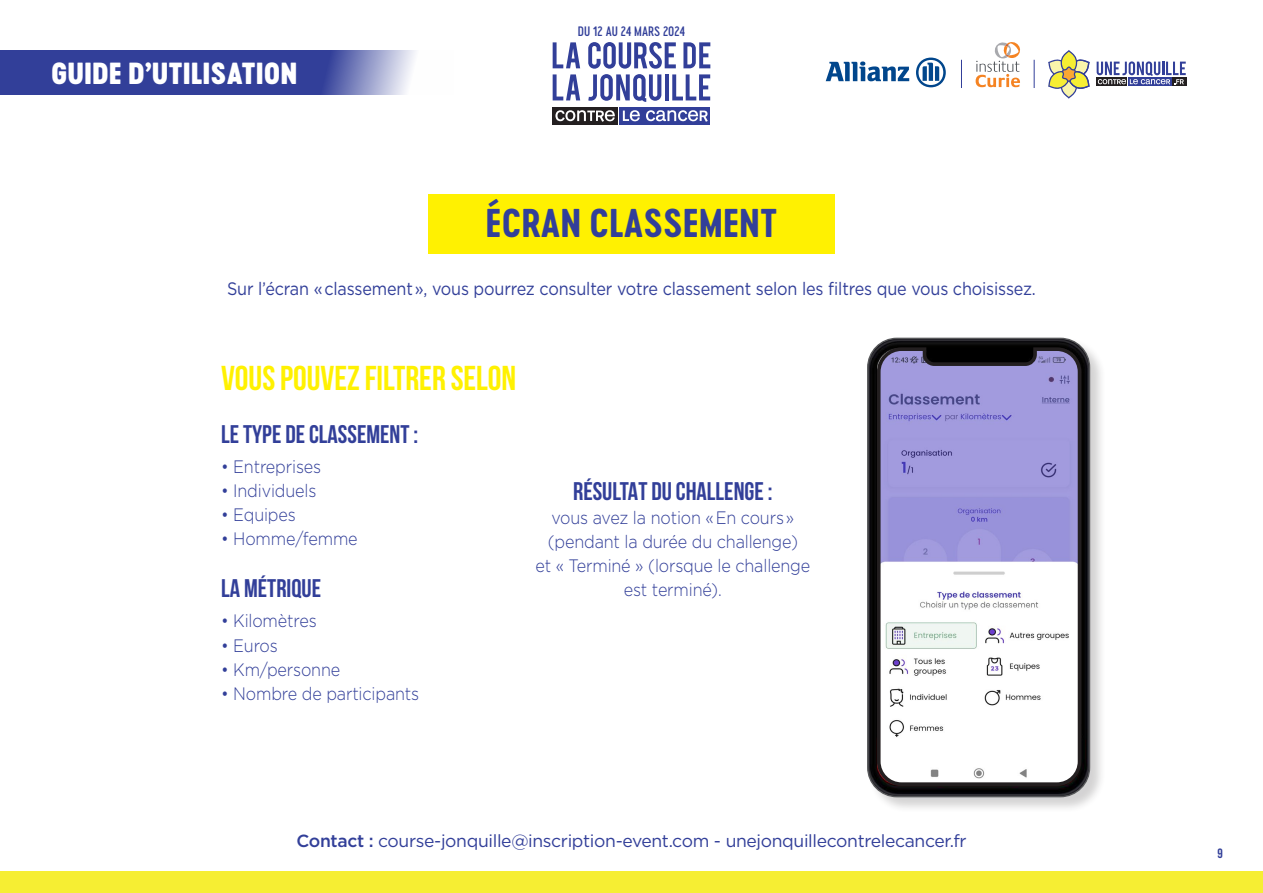
<style>
.page{position:relative;width:1263px;height:893px;background:#fff}
.page>*{position:absolute;margin:0;border:0;box-sizing:border-box;transform-origin:0 0}
.t1{font:37.5px "Cervo Neue Bold Neue";color:#323f99}
.t2{font:700 34.5px "Bebas Neue";color:#fff101}
.t3{font:28.5px "Cervo Neue Black Neue";color:#fff}
.t4{font:700 25.5px "Bebas Neue";color:#323f99}
.t5{font:300 18px "Gotham";letter-spacing:-.01em;color:#323f99;scale:.9 1}
.t6{font:18px "Gotham";letter-spacing:-.01em;color:#323f99;scale:.9 1}
.t7{font:17.55px "Gotham";letter-spacing:-.02em;color:#323f99}
.t8{font:13.5px "Bebas Neue";color:#323f99}
.t9{font:12.75px "Cervo Neue Medium Neue";color:#323f99}
.s1{font-weight:500}
</style>
<div class="page">
<div style="left:0;top:872px;width:1263px;height:21px;background:#f6ee33"></div>
<div style="left:553px;top:107px;width:65px;height:17px;background:#231f20"></div>
<svg style="left:555px;top:110px;width:60px;height:12px"></svg>
<div style="left:620px;top:107px;width:90px;height:17px;background:#323f99"></div>
<svg style="left:623px;top:110px;width:17px;height:11px"></svg>
<svg style="left:646px;top:110px;width:62px;height:12px"></svg>
<svg style="left:553px;top:74px;width:27px;height:26px"></svg>
<svg style="left:553px;top:42px;width:27px;height:26px"></svg>
<svg style="left:588px;top:42px;width:122px;height:60px"></svg>
<svg style="left:0;top:50px;width:416px;height:44px;background:#4753a3"></svg>
<svg style="left:1034px;top:60px;width:1px;height:28px"></svg>
<svg style="left:961px;top:60px;width:1px;height:28px"></svg>
<svg style="left:976px;top:42px;width:44px;height:45px"></svg>
<svg style="left:1048px;top:50px;width:42px;height:49px"></svg>
<div style="left:1096px;top:77px;width:31px;height:9px;background:#231f20"></div>
<div style="left:1172px;top:77px;width:14px;height:9px;background:#231f20"></div>
<div style="left:1128px;top:77px;width:43px;height:9px;background:#323f99"></div>
<svg style="left:1097px;top:61px;width:89px;height:24px"></svg>
<svg style="left:826px;top:61px;width:83px;height:20px"></svg>
<svg style="left:916px;top:58px;width:30px;height:29px"></svg>
<div style="left:428px;top:194px;width:407px;height:60px;background:#fff101"></div>
<div style="left:867px;top:338px;width:239px;height:476px;background:#231f20;opacity:.2"></div>
<img style="left:868px;top:338px;width:221px;height:459px">
<div style="left:867px;top:338px;width:223px;height:459px;border:1px solid #57585a;border-radius:29px"></div>
<svg style="left:875px;top:346px;width:208px;height:442px"></svg>
<h3 class="t3" style="left:51px;top:53px;width:248px">GUIDE D’UTILISATION</h3>
<p class="t9" style="left:578px;top:23px;width:109px">DU 12 AU 24 MARS 2024</p>
<p class="t1" style="left:486px;top:198px;width:293px">ÉCRAN CLASSEMENT</p>
<p class="t6" style="left:227px;top:277px;width:900px">Sur l’écran « classement », vous pourrez consulter votre classement selon les filtres que vous choisissez.</p>
<p class="t2" style="left:221px;top:360px;width:297px">VOUS POUVEZ FILTRER SELON</p>
<p class="t4" style="left:221px;top:420px;width:199px">LE TYPE DE CLASSEMENT :</p>
<p class="t5" style="left:221px;top:455px;width:113px">• Entreprises</p>
<p class="t5" style="left:221px;top:479px;width:107px">• Individuels</p>
<p class="t5" style="left:221px;top:503px;width:85px">• Equipes</p>
<p class="t5" style="left:221px;top:527px;width:153px">• Homme/femme</p>
<p class="t4" style="left:221px;top:575px;width:101px">LA MÉTRIQUE</p>
<p class="t5" style="left:221px;top:610px;width:108px">• Kilomètres</p>
<p class="t5" style="left:221px;top:634px;width:65px">• Euros</p>
<p class="t5" style="left:221px;top:658px;width:134px">• Km/personne</p>
<p class="t5" style="left:221px;top:682px;width:222px">• Nombre de participants</p>
<p class="t4" style="left:573px;top:477px;width:201px">RÉSULTAT DU CHALLENGE :</p>
<p class="t5" style="left:551px;top:506px;width:271px">vous avez la notion « En cours »</p>
<p class="t5" style="left:548px;top:530px;width:279px">(pendant la durée du challenge)</p>
<p class="t5" style="left:535px;top:554px;width:307px">et « Terminé » (lorsque le challenge</p>
<p class="t5" style="left:624px;top:578px;width:110px">est terminé).</p>
<p class="t7" style="left:296px;top:829px;width:672px"><span class="s1">Contact :</span> course-jonquille@inscription-event.com - unejonquillecontrelecancer.fr</p>
<p class="t8" style="left:1217px;top:845px;width:7px">9</p>
</div>
